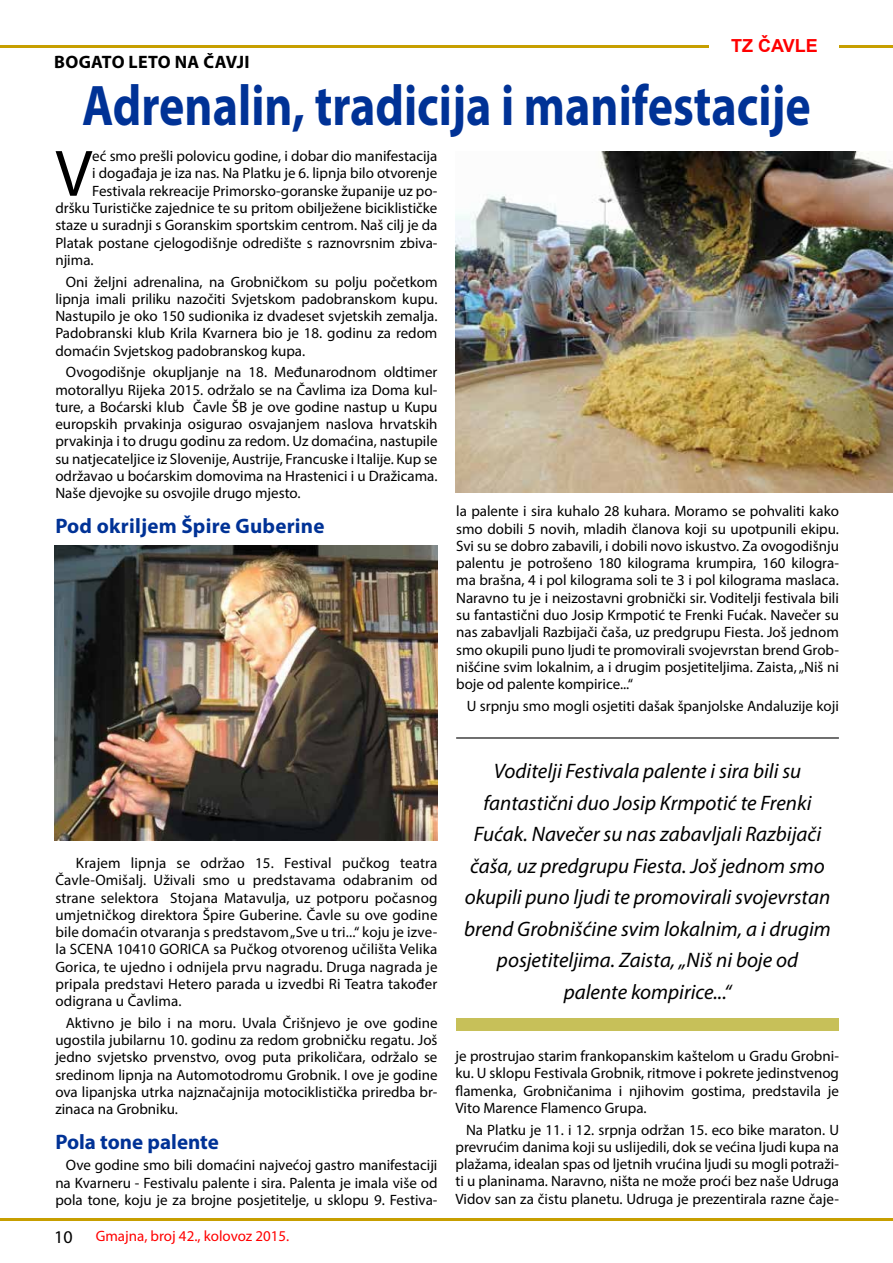
<style>
.page{position:relative;width:893px;height:1263px;background:#fff}
.page>*{position:absolute;margin:0;border:0;box-sizing:border-box;transform-origin:0 0}
.t1{font:66.15px "Myriad Pro";color:#000}
.t2{font:700 57.6px "Myriad Pro";color:#003296;scale:.83 1}
.t3{font:italic 21px/31.5px "Myriad Pro";color:#000;text-align:center}
.t4{font:700 21px "Myriad Pro";letter-spacing:.01em;color:#003296}
.t5{font:700 18px "Myriad Pro";letter-spacing:.02em;color:#000}
.t6{font:700 18px "Arial";color:#f00}
.t7{font:18px "Myriad Pro";color:#000}
.t8{font:15px/17.2px "Myriad Pro";color:#000;text-align:justify}
.t9{font:15px "Myriad Pro";color:#f00}
</style>
<div class="page">
<hr style="left:0;top:45px;width:893px;height:3px;background:#c79f00">
<hr style="left:0;top:1218px;width:893px;height:2px;background:#c79f00">
<img style="left:455px;top:152px;width:438px;height:340px">
<div style="left:710px;top:38px;width:129px;height:14px;background:#fff"></div>
<img style="left:54px;top:545px;width:383px;height:295px">
<hr style="left:456px;top:737px;width:383px;height:1px;background:#000">
<div style="left:456px;top:1018px;width:383px;height:12px;background:#c7c059"></div>
<p class="t6" style="left:731px;top:33px;width:88px">TZ ČAVLE</p>
<p class="t5" style="left:54px;top:51px;width:197px">BOGATO LETO NA ČAVJI</p>
<h2 class="t2" style="left:82px;top:68px;width:880px">Adrenalin, tradicija i manifestacije</h2>
<h1 class="t1" style="left:55px;top:133px;width:38px">V</h1>
<p class="t8" style="left:92px;top:147px;width:347px">eć smo prešli polovicu godine, i dobar dio manifestacija</p>
<p class="t8" style="left:92px;top:165px;width:347px">i događaja je iza nas. Na Platku je 6. lipnja bilo otvorenje</p>
<p class="t8" style="left:92px;top:182px;width:347px">Festivala rekreacije Primorsko-goranske županije uz po-</p>
<p class="t8" style="left:55px;top:199px;width:384px">dršku Turističke zajednice te su pritom obilježene biciklističke</p>
<p class="t8" style="left:55px;top:216px;width:384px">staze u suradnji s Goranskim sportskim centrom. Naš cilj je da</p>
<p class="t8" style="left:55px;top:234px;width:384px">Platak postane cjelogodišnje odredište s raznovrsnim zbiva-</p>
<p class="t8" style="left:55px;top:251px;width:40px">njima.</p>
<p class="t8" style="left:55px;top:273px;width:384px;text-indent:10px">Oni željni adrenalina, na Grobničkom su polju početkom lipnja imali priliku nazočiti Svjetskom padobranskom kupu.<br>Nastupilo je oko 150 sudionika iz dvadeset svjetskih zemalja.<br>Padobranski klub Krila Kvarnera bio je 18. godinu za redom domaćin Svjetskog padobranskog kupa.</p>
<p class="t8" style="left:55px;top:363px;width:384px;text-indent:10px">Ovogodišnje okupljanje na 18. Međunarodnom oldtimer motorallyu Rijeka 2015. održalo se na Čavlima iza Doma kul&shy;ture, a Boćarski klub Čavle ŠB je ove godine nastup u Kupu europskih prvakinja osigurao osvajanjem naslova hrvatskih prvakinja i to drugu godinu za redom. Uz domaćina, nastupile su natjecateljice iz Slovenije, Austrije, Francuske i Italije. Kup se održavao u boćarskim domovima na Hrastenici i u Dražicama.<br>Naše djevojke su osvojile drugo mjesto.</p>
<h3 class="t4" style="left:55px;top:512px;width:271px">Pod okriljem Špire Guberine</h3>
<p class="t8" style="left:456px;top:503px;width:384px">la palente i sira kuhalo 28 kuhara. Moramo se pohvaliti kako smo dobili 5 novih, mladih članova koji su upotpunili ekipu.<br>Svi su se dobro zabavili, i dobili novo iskustvo. Za ovogodišnju palentu je potrošeno 180 kilograma krumpira, 160 kilogra&shy;ma brašna, 4 i pol kilograma soli te 3 i pol kilograma maslaca.<br>Naravno tu je i neizostavni grobnički sir. Voditelji festivala bili su fantastični duo Josip Krmpotić te Frenki Fućak. Navečer su nas zabavljali Razbijači čaša, uz predgrupu Fiesta. Još jednom smo okupili puno ljudi te promovirali svojevrstan brend Grob&shy;nišćine svim lokalnim, a i drugim posjetiteljima. Zaista, „Niš ni boje od palente kompirice...“</p>
<p class="t8" style="left:467px;top:697px;width:374px">U srpnju smo mogli osjetiti dašak španjolske Andaluzije koji</p>
<p class="t8" style="left:55px;top:854px;width:384px;text-indent:21px">Krajem lipnja se održao 15. Festival pučkog teatra Čavle-Omišalj. Uživali smo u predstavama odabranim od strane selektora Stojana Matavulja, uz potporu počasnog umjetničkog direktora Špire Guberine. Čavle su ove godine bile domaćin otvaranja s predstavom „Sve u tri...“ koju je izve&shy;la SCENA 10410 GORICA sa Pučkog otvorenog učilišta Velika Gorica, te ujedno i odnijela prvu nagradu. Druga nagrada je pripala predstavi Hetero parada u izvedbi Ri Teatra također odigrana u Čavlima.</p>
<p class="t8" style="left:55px;top:1014px;width:384px;text-indent:10px">Aktivno je bilo i na moru. Uvala Črišnjevo je ove godine ugostila jubilarnu 10. godinu za redom grobničku regatu. Još jedno svjetsko prvenstvo, ovog puta prikoličara, održalo se sredinom lipnja na Automotodromu Grobnik. I ove je godine ova lipanjska utrka najznačajnija motociklistička priredba br&shy;zinaca na Grobniku.</p>
<h3 class="t4" style="left:55px;top:1128px;width:165px">Pola tone palente</h3>
<p class="t8" style="left:55px;top:1156px;width:384px;text-indent:10px">Ove godine smo bili domaćini najvećoj gastro manifestaciji na Kvarneru - Festivalu palente i sira. Palenta je imala više od pola tone, koju je za brojne posjetitelje, u sklopu 9. Festiva-</p>
<p class="t7" style="left:54px;top:1225px;width:20px">10</p>
<p class="t9" style="left:96px;top:1226px;width:195px">Gmajna, broj 42., kolovoz 2015.</p>
<p class="t3" style="left:464px;top:755px;width:368px">Voditelji Festivala palente i sira bili su fantastični duo Josip Krmpotić te Frenki Fućak. Navečer su nas zabavljali Razbijači čaša, uz predgrupu Fiesta. Još jednom smo okupili puno ljudi te promovirali svojevrstan brend Grobnišćine svim lokalnim, a i drugim posjetiteljima. Zaista, „Niš ni boje od palente kompirice...“</p>
<p class="t8" style="left:455px;top:1047px;width:385px">je prostrujao starim frankopanskim kaštelom u Gradu Grobni&shy;ku. U sklopu Festivala Grobnik, ritmove i pokrete jedinstvenog flamenka, Grobničanima i njihovim gostima, predstavila je Vito Marence Flamenco Grupa.</p>
<p class="t8" style="left:455px;top:1121px;width:385px;text-indent:10px">Na Platku je 11. i 12. srpnja održan 15. eco bike maraton. U prevrućim danima koji su uslijedili, dok se većina ljudi kupa na plažama, idealan spas od ljetnih vrućina ljudi su mogli potraži&shy;ti u planinama. Naravno, ništa ne može proći bez naše Udruga Vidov san za čistu planetu. Udruga je prezentirala razne čaje-</p>
</div>
